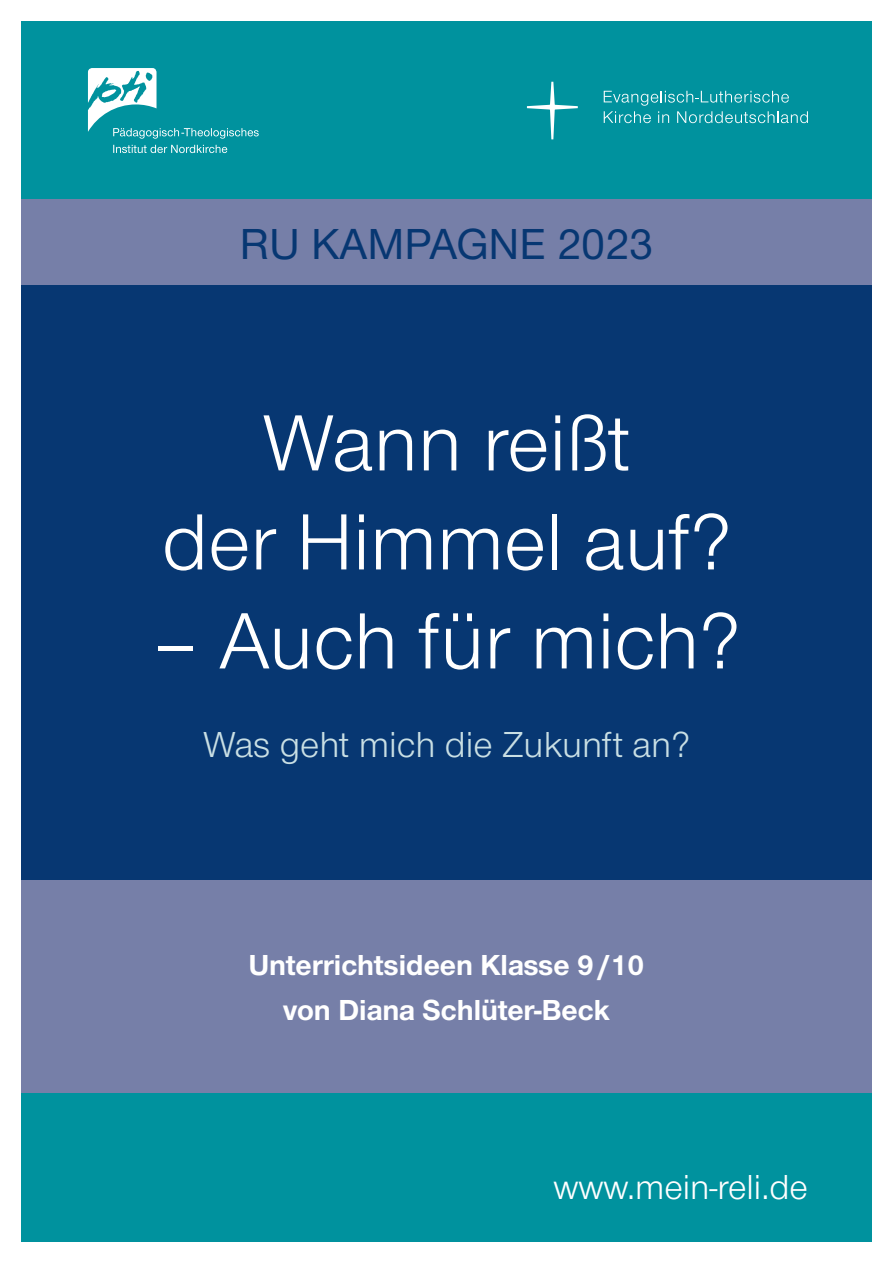
<style>
.page{position:relative;width:893px;height:1263px;background:#fff}
.page>*{position:absolute;margin:0;border:0;box-sizing:border-box;transform-origin:0 0}
.t1{font:82.5px/99px "Nordelbica";color:#fff;text-align:center}
.t2{font:500 45px "Nordelbica";color:#073772}
.t3{font:37.5px "Nordelbica";color:#c9dfe4}
.t4{font:36px "Nordelbica";color:#fff}
.t5{font:700 30px/45px "Nordelbica";color:#fff;text-align:center}
</style>
<div class="page">
<div style="left:21px;top:21px;width:851px;height:179px;background:#00929e"></div>
<div style="left:21px;top:285px;width:851px;height:595px;background:#073772"></div>
<div style="left:21px;top:880px;width:851px;height:213px;background:#767fa8"></div>
<div style="left:21px;top:200px;width:851px;height:85px;background:#767fa8"></div>
<div style="left:21px;top:1093px;width:851px;height:149px;background:#00929e"></div>
<svg style="left:113px;top:145px;width:114px;height:8px"></svg>
<svg style="left:88px;top:68px;width:171px;height:71px"></svg>
<svg style="left:604px;top:91px;width:204px;height:32px"></svg>
<svg style="left:527px;top:82px;width:51px;height:57px"></svg>
<h2 class="t2" style="left:240px;top:218px;width:415px">RU KAMPAGNE 2023</h2>
<h1 class="t1" style="left:162px;top:394px;width:571px">Wann reißt<br>der Himmel auf?</h1>
<h1 class="t1" style="left:153px;top:592px;width:589px">– Auch für mich?</h1>
<p class="t3" style="left:203px;top:723px;width:488px">Was geht mich die Zukunft an?</p>
<p class="t5" style="left:249px;top:943px;width:397px">Unterrichtsideen Klasse 9/10 von Diana Schlüter-Beck</p>
<p class="t4" style="left:553px;top:1167px;width:256px">www.mein-reli.de</p>
</div>
